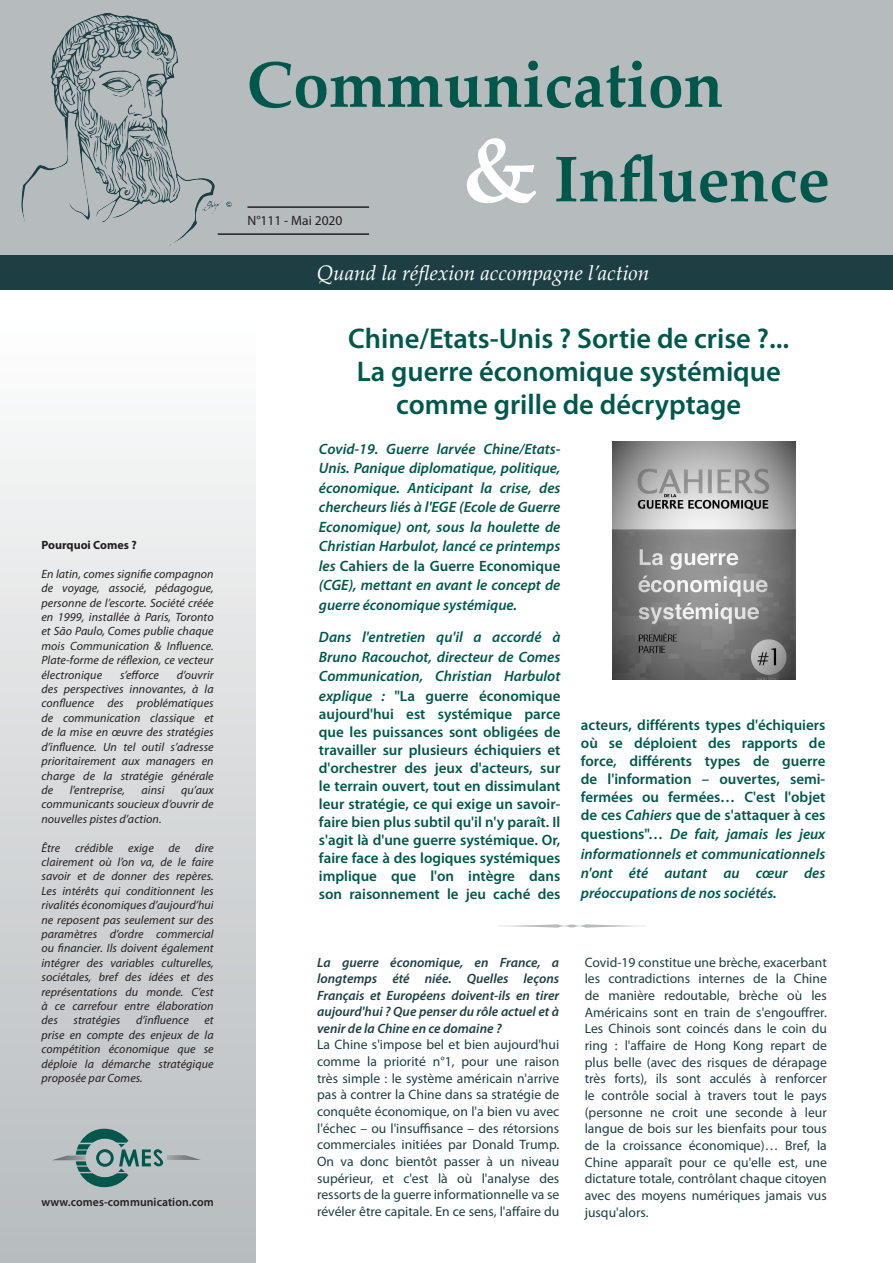
<style>
.page{position:relative;width:893px;height:1263px;background:#fff}
.page>*{position:absolute;margin:0;border:0;box-sizing:border-box;transform-origin:0 0}
.t1{font:700 64.5px/94.5px "Palatino Linotype";color:#00584c}
.Titre_article_P1_cop{font:600 28.5px "Myriad Pro";color:#00584c}
.t2{font:italic 21px "Palatino Linotype";color:#fff}
.Style__-chapô_p_1{font:600 15px/18px "Myriad Pro";color:#00584c;text-align:justify}
.Style__-chapô_p_1-2{font:italic 600 15px/19.5px "Myriad Pro";color:#00584c;text-align:justify}
.Style_de_paragraphe{font:13.65px/16.6px "Myriad Pro";color:#1d3f44;text-align:justify}
.Style_de_paragraphe-2{font:italic 600 13.5px/16.5px "Myriad Pro";color:#1d3f44;text-align:justify}
.Traits{font:13.5px "Myriad Pro";color:#231f20}
.t3{font:italic 12px/14.4px "Myriad Pro";letter-spacing:.005em;color:#231f20;text-align:justify}
.t4{font:600 12px "Myriad Pro";letter-spacing:.005em;color:#231f20}
.t5{font:700 12px "Myriad Pro";color:#231f20}
.s1{font-size:90px;color:#fff}
.s2{font-style:normal}
.s3{font-style:italic}
</style>
<div class="page">
<div style="left:0;top:0;width:893px;height:255px;background:#b6bcbe"></div>
<div style="left:0;top:255px;width:893px;height:34px;background:#1d3f44"></div>
<svg style="left:21px;top:13px;width:192px;height:233px"></svg>
<div style="left:0;top:293px;width:255px;height:970px;background:linear-gradient(to bottom,#fff,#b5babd)"></div>
<svg style="left:52px;top:1129px;width:149px;height:58px;background:#99adad"></svg>
<hr style="left:247px;top:206px;width:122px;height:2px;background:#231f20">
<hr style="left:218px;top:233px;width:151px;height:2px;background:#231f20">
<svg style="left:498px;top:924px;width:148px;height:4px"></svg>
<img style="left:613px;top:441px;width:182px;height:238px">
<p class="t5" style="left:41px;top:537px;width:97px">Pourquoi Comes ?</p>
<p class="t3" style="left:41px;top:566px;width:174px">En latin, comes signifie compagnon de voyage, associé, pédagogue, personne de l’escorte. Société créée en 1999, installée à Paris, Toronto et São Paulo, Comes publie chaque mois Communication &amp; Influence.<br>Plate-forme de réflexion, ce vecteur électronique</p>
<p class="t3" style="left:120px;top:667px;width:41px">s’efforce</p>
<p class="t3" style="left:41px;top:667px;width:174px;text-indent:135px">d’ouvrir des perspectives innovantes, à la confluence des problématiques de communication classique et de la mise en œuvre des stratégies d’influence. Un tel outil s’adresse prioritairement aux managers en charge de la stratégie générale de</p>
<p class="t3" style="left:70px;top:782px;width:57px">l’entreprise,</p>
<p class="t3" style="left:142px;top:782px;width:24px">ainsi</p>
<p class="t3" style="left:41px;top:782px;width:174px;text-indent:140px">qu’aux communicants soucieux d’ouvrir de nouvelles pistes d’action.</p>
<p class="t3" style="left:41px;top:840px;width:174px">Être crédible exige de dire clairement où l’on va, de le faire savoir et de donner des repères.<br>Les intérêts qui conditionnent les rivalités économiques d’aujourd’hui ne reposent pas seulement sur des paramètres d’ordre commercial ou financier. Ils doivent également intégrer des variables culturelles, sociétales, bref des idées et des représentations du monde. C’est à ce carrefour entre élaboration des</p>
<p class="t3" style="left:73px;top:1013px;width:48px">stratégies</p>
<p class="t3" style="left:136px;top:1013px;width:54px">d’influence</p>
<p class="t3" style="left:41px;top:1013px;width:174px;text-indent:163px">et prise en compte des enjeux de la compétition économique que se déploie la démarche stratégique proposée par Comes.</p>
<p class="t4" style="left:41px;top:1194px;width:174px">www.comes-communication.com</p>
<h1 class="t1" style="left:463px;top:35px;width:369px;text-indent:-216px">Communication<br><span class="s1">&amp;</span> Influence</h1>
<p class="Traits" style="left:247px;top:212px;width:96px">N°111 - Mai 2020</p>
<h3 class="t2" style="left:317px;top:258px;width:334px">Quand la réflexion accompagne l’action</h3>
<p class="Titre_article_P1_cop" style="left:348px;top:320px;width:443px">Chine/Etats-Unis ? Sortie de crise ?...</p>
<p class="Titre_article_P1_cop" style="left:357px;top:353px;width:426px">La guerre économique systémique</p>
<p class="Titre_article_P1_cop" style="left:396px;top:386px;width:346px">comme grille de décryptage</p>
<p class="Style__-chapô_p_1-2" style="left:319px;top:439px;width:243px">Covid-19. Guerre larvée Chine/Etats-Unis. Panique diplomatique, politique, économique. Anticipant la crise, des chercheurs liés à l'EGE (Ecole de Guerre Economique) ont, sous la houlette de Christian Harbulot, lancé ce printemps les <span class="s2">Cahiers de la Guerre Economique </span>(CGE), mettant en avant le concept de guerre économique systémique.</p>
<p class="Style__-chapô_p_1-2" style="left:319px;top:627px;width:243px">Dans l'entretien qu'il a accordé à Bruno Racouchot, directeur de Comes Communication, Christian Harbulot explique : <span class="s2">"La guerre économique</span></p>
<p class="Style__-chapô_p_1" style="left:319px;top:704px;width:243px">aujourd'hui est systémique parce que les puissances sont obligées de travailler sur plusieurs échiquiers et d'orchestrer des jeux d'acteurs, sur le terrain ouvert, tout en dissimulant leur stratégie, ce qui exige un savoir&shy;faire bien plus subtil qu'il n'y paraît. Il s'agit là d'une guerre systémique. Or, faire face à des logiques systémiques implique que l'on intègre dans son raisonnement le jeu caché des</p>
<p class="Style__-chapô_p_1" style="left:581px;top:715px;width:246px">acteurs, différents types d'échiquiers où se déploient des rapports de force, différents types de guerre de l'information – ouvertes, semi&shy;fermées ou fermées… C'est l'objet de ces <span class="s3">Cahiers</span> que de s'attaquer à ces</p>
<p class="Style__-chapô_p_1-2" style="left:581px;top:824px;width:246px"><span class="s2">questions"…</span> De fait, jamais les jeux informationnels et communicationnels n'ont été autant au cœur des préoccupations de nos sociétés.</p>
<p class="Style_de_paragraphe-2" style="left:317px;top:953px;width:244px">La guerre économique, en France, a longtemps été niée. Quelles leçons Français et Européens doivent-ils en tirer aujourd'hui ? Que penser du rôle actuel et à venir de la Chine en ce domaine ?</p>
<p class="Style_de_paragraphe" style="left:317px;top:1036px;width:244px">La Chine s'impose bel et bien aujourd'hui comme la priorité n°1, pour une raison très simple : le système américain n'arrive pas à contrer la Chine dans sa stratégie de conquête économique, on l'a bien vu avec l'échec – ou l'insuffisance – des rétorsions commerciales initiées par Donald Trump.<br>On va donc bientôt passer à un niveau supérieur, et c'est là où l'analyse des ressorts de la guerre informationnelle va se révéler être capitale. En ce sens, l'affaire du</p>
<p class="Style_de_paragraphe" style="left:585px;top:953px;width:244px">Covid-19 constitue une brèche, exacerbant les contradictions internes de la Chine de manière redoutable, brèche où les Américains sont en train de s'engouffrer.<br>Les Chinois sont coincés dans le coin du ring : l'affaire de Hong Kong repart de plus belle (avec des risques de dérapage très forts), ils sont acculés à renforcer le contrôle social à travers tout le pays (personne ne croit une seconde à leur langue de bois sur les bienfaits pour tous de la croissance économique)… Bref, la Chine apparaît pour ce qu'elle est, une dictature totale, contrôlant chaque citoyen avec des moyens numériques jamais vus jusqu'alors.</p>
</div>
